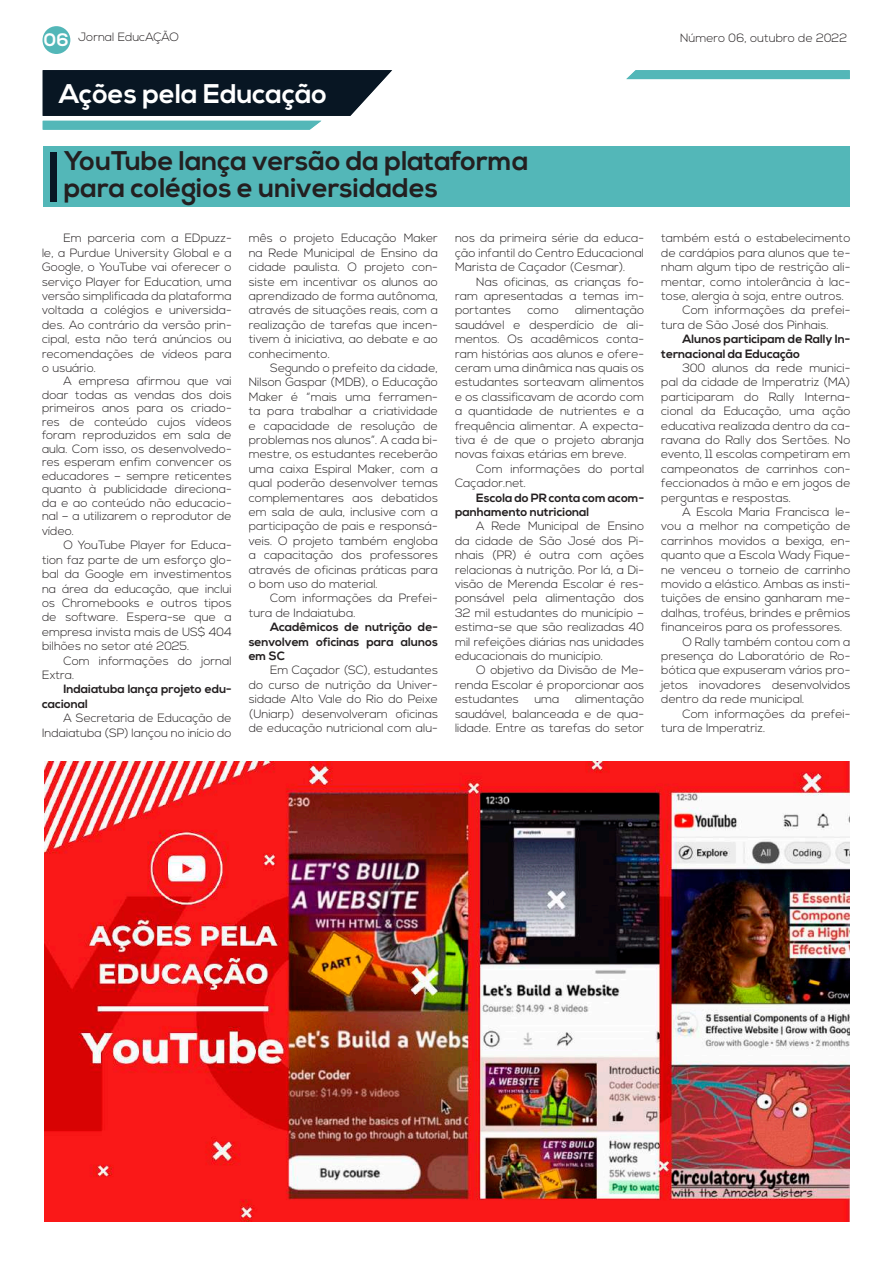
<style>
.page{position:relative;width:893px;height:1263px;background:#fff}
.page>*{position:absolute;margin:0;border:0;box-sizing:border-box;transform-origin:0 0}
.t1{font:700 27px/27px "Nexa";color:#231f20}
.t2{font:700 27px "Nexa";color:#fff}
.t3{font:300 12px/14.4px "Nexa";color:#231f20;text-align:justify}
.t4{font:700 12px/14.4px "Nexa";color:#231f20}
.s1{font-weight:700;font-size:18px;color:#fff}
</style>
<div class="page">
<div style="left:43px;top:26px;width:27px;height:28px;background:#53b7b8;border-radius:50%"></div>
<div style="left:43px;top:146px;width:807px;height:61px;background:#53b7b8"></div>
<div style="left:50px;top:153px;width:7px;height:49px;background:#081623"></div>
<svg style="left:43px;top:70px;width:349px;height:60px;background:#384e57"></svg>
<div style="left:626px;top:70px;width:224px;height:9px;background:#53b7b8"></div>
<img style="left:44px;top:761px;width:805px;height:460px">
<p class="t3" style="left:44px;top:30px;width:137px"><span class="s1">06</span> Jornal EducAÇÃO</p>
<p class="t3" style="left:680px;top:31px;width:169px">Número 06, outubro de 2022</p>
<h1 class="t2" style="left:59px;top:78px;width:269px">Ações pela Educação</h1>
<h1 class="t1" style="left:64px;top:148px;width:466px">YouTube lança versão da plataforma para colégios e universidades</h1>
<p class="t3" style="left:249px;top:232px;width:191px">mês o projeto Educação Maker na Rede Municipal de Ensino da cidade paulista. O projeto con&shy;siste em incentivar os alunos ao aprendizado de forma autônoma, através de situações reais, com a realização de tarefas que incen&shy;tivem à iniciativa, ao debate e ao conhecimento.</p>
<p class="t3" style="left:249px;top:361px;width:191px;text-indent:21px">Segundo o prefeito da cidade, Nilson Gaspar (MDB), o Educação Maker é “mais uma ferramen&shy;ta para trabalhar a criatividade e capacidade de resolução de problemas nos alunos”. A cada bi&shy;mestre, os estudantes receberão uma caixa Espiral Maker, com a qual poderão desenvolver temas complementares aos debatidos em sala de aula, inclusive com a participação de pais e responsá&shy;veis. O projeto também engloba a capacitação dos professores através de oficinas práticas para o bom uso do material.</p>
<p class="t3" style="left:249px;top:592px;width:191px;text-indent:21px">Com informações da Prefei&shy;tura de Indaiatuba.</p>
<p class="t4" style="left:249px;top:620px;width:191px;text-align:justify;text-indent:21px">Acadêmicos de nutrição de&shy;senvolvem oficinas para alunos em SC</p>
<p class="t3" style="left:249px;top:664px;width:191px;text-indent:21px">Em Caçador (SC), estudantes do curso de nutrição da Univer&shy;sidade Alto Vale do Rio do Peixe (Uniarp) desenvolveram oficinas de educação nutricional com alu-</p>
<p class="t3" style="left:42px;top:232px;width:191px;text-indent:21px">Em parceria com a EDpuzz&shy;le, a Purdue University Global e a Google, o YouTube vai oferecer o serviço Player for Education, uma versão simplificada da plataforma voltada a colégios e universida&shy;des. Ao contrário da versão prin&shy;cipal, esta não terá anúncios ou recomendações de vídeos para o usuário.</p>
<p class="t3" style="left:42px;top:375px;width:191px;line-height:13.6px;text-indent:21px">A empresa afirmou que vai doar todas as vendas dos dois primeiros anos para os criado&shy;res de conteúdo cujos vídeos foram reproduzidos em sala de aula. Com isso, os desenvolvedo&shy;res esperam enfim convencer os educadores – sempre reticentes quanto à publicidade direciona&shy;da e ao conteúdo não educacio&shy;nal – a utilizarem o reprodutor de vídeo.</p>
<p class="t3" style="left:42px;top:538px;width:191px;text-indent:21px">O YouTube Player for Educa&shy;tion faz parte de um esforço glo&shy;bal da Google em investimentos na área da educação, que inclui os Chromebooks e outros tipos de software. Espera-se que a empresa invista mais de US$ 404 bilhões no setor até 2025.</p>
<p class="t3" style="left:42px;top:654px;width:191px;text-indent:21px">Com informações do jornal<br>Extra.</p>
<p class="t4" style="left:42px;top:682px;width:191px;text-indent:21px">Indaiatuba lança projeto edu&shy;cacional</p>
<p class="t3" style="left:42px;top:711px;width:191px;text-align:right">A Secretaria de Educação de<br>Indaiatuba (SP) lançou no início do</p>
<p class="t3" style="left:455px;top:232px;width:191px">nos da primeira série da educa&shy;ção infantil do Centro Educacional Marista de Caçador (Cesmar).</p>
<p class="t3" style="left:455px;top:275px;width:191px;text-indent:21px">Nas oficinas, as crianças fo&shy;ram apresentadas a temas im&shy;portantes</p>
<p class="t3" style="left:455px;top:304px;width:191px;text-indent:120px">alimentação saudável e desperdício de ali&shy;mentos. Os acadêmicos conta&shy;ram histórias aos alunos e ofere&shy;ceram uma dinâmica nas quais os estudantes sorteavam alimentos e os classificavam de acordo com a quantidade de nutrientes e a frequência alimentar. A expecta&shy;tiva é de que o projeto abranja novas faixas etárias em breve.</p>
<p class="t3" style="left:455px;top:462px;width:191px;text-indent:21px">Com informações do portal<br>Caçador.net.</p>
<p class="t4" style="left:455px;top:491px;width:191px;text-indent:21px">Escola do PR conta com acom&shy;panhamento nutricional</p>
<p class="t3" style="left:455px;top:520px;width:191px;text-indent:21px">A Rede Municipal de Ensino da cidade de São José dos Pi&shy;nhais (PR) é outra com ações relacionas à nutrição. Por lá, a Di&shy;visão de Merenda Escolar é res&shy;ponsável pela alimentação dos 32 mil estudantes do município – estima-se que são realizadas 40 mil refeições diárias nas unidades educacionais do município.</p>
<p class="t3" style="left:455px;top:664px;width:191px;text-indent:21px">O objetivo da Divisão de Me&shy;renda Escolar é proporcionar aos estudantes</p>
<p class="t3" style="left:527px;top:304px;width:33px">como</p>
<p class="t3" style="left:455px;top:692px;width:191px;text-indent:120px">alimentação saudável, balanceada e de qua&shy;lidade. Entre as tarefas do setor</p>
<p class="t3" style="left:534px;top:692px;width:27px">uma</p>
<p class="t3" style="left:661px;top:232px;width:191px">também está o estabelecimento</p>
<p class="t3" style="left:661px;top:246px;width:191px">de cardápios para alunos que te-</p>
<p class="t3" style="left:661px;top:260px;width:191px">nham algum tipo de restrição ali-</p>
<p class="t3" style="left:661px;top:275px;width:191px">mentar, como intolerância à lac-</p>
<p class="t3" style="left:661px;top:289px;width:184px">tose, alergia à soja, entre outros.</p>
<p class="t3" style="left:682px;top:304px;width:169px">Com informações da prefei-</p>
<p class="t3" style="left:661px;top:318px;width:169px">tura de São José dos Pinhais.</p>
<p class="t4" style="left:661px;top:332px;width:191px;text-indent:21px">Alunos participam de Rally In&shy;ternacional da Educação</p>
<p class="t3" style="left:661px;top:361px;width:191px;text-indent:21px">300 alunos da rede munici&shy;pal da cidade de Imperatriz (MA) participaram do Rally Interna&shy;cional da Educação, uma ação educativa realizada dentro da ca&shy;ravana do Rally dos Sertões. No evento, 11 escolas competiram em campeonatos de carrinhos con&shy;feccionados à mão e em jogos de perguntas e respostas.</p>
<p class="t3" style="left:682px;top:505px;width:169px">A Escola Maria Francisca le-</p>
<p class="t3" style="left:661px;top:520px;width:191px">vou a melhor na competição de</p>
<p class="t3" style="left:661px;top:534px;width:191px">carrinhos movidos a bexiga, en-</p>
<p class="t3" style="left:661px;top:548px;width:191px">quanto que a Escola Wady Fique-</p>
<p class="t3" style="left:661px;top:563px;width:191px">ne venceu o torneio de carrinho</p>
<p class="t3" style="left:661px;top:577px;width:191px">movido a elástico. Ambas as insti-</p>
<p class="t3" style="left:661px;top:592px;width:191px">tuições de ensino ganharam me-</p>
<p class="t3" style="left:661px;top:606px;width:191px">dalhas, troféus, brindes e prêmios</p>
<p class="t3" style="left:661px;top:620px;width:183px">financeiros para os professores.</p>
<p class="t3" style="left:682px;top:635px;width:169px">O Rally também contou com a</p>
<p class="t3" style="left:661px;top:649px;width:191px">presença do Laboratório de Ro-</p>
<p class="t3" style="left:661px;top:664px;width:191px">bótica que expuseram vários pro-</p>
<p class="t3" style="left:661px;top:678px;width:191px">jetos inovadores desenvolvidos</p>
<p class="t3" style="left:661px;top:692px;width:145px">dentro da rede municipal.</p>
<p class="t3" style="left:682px;top:707px;width:169px">Com informações da prefei-</p>
<p class="t3" style="left:661px;top:721px;width:106px">tura de Imperatriz.</p>
</div>
